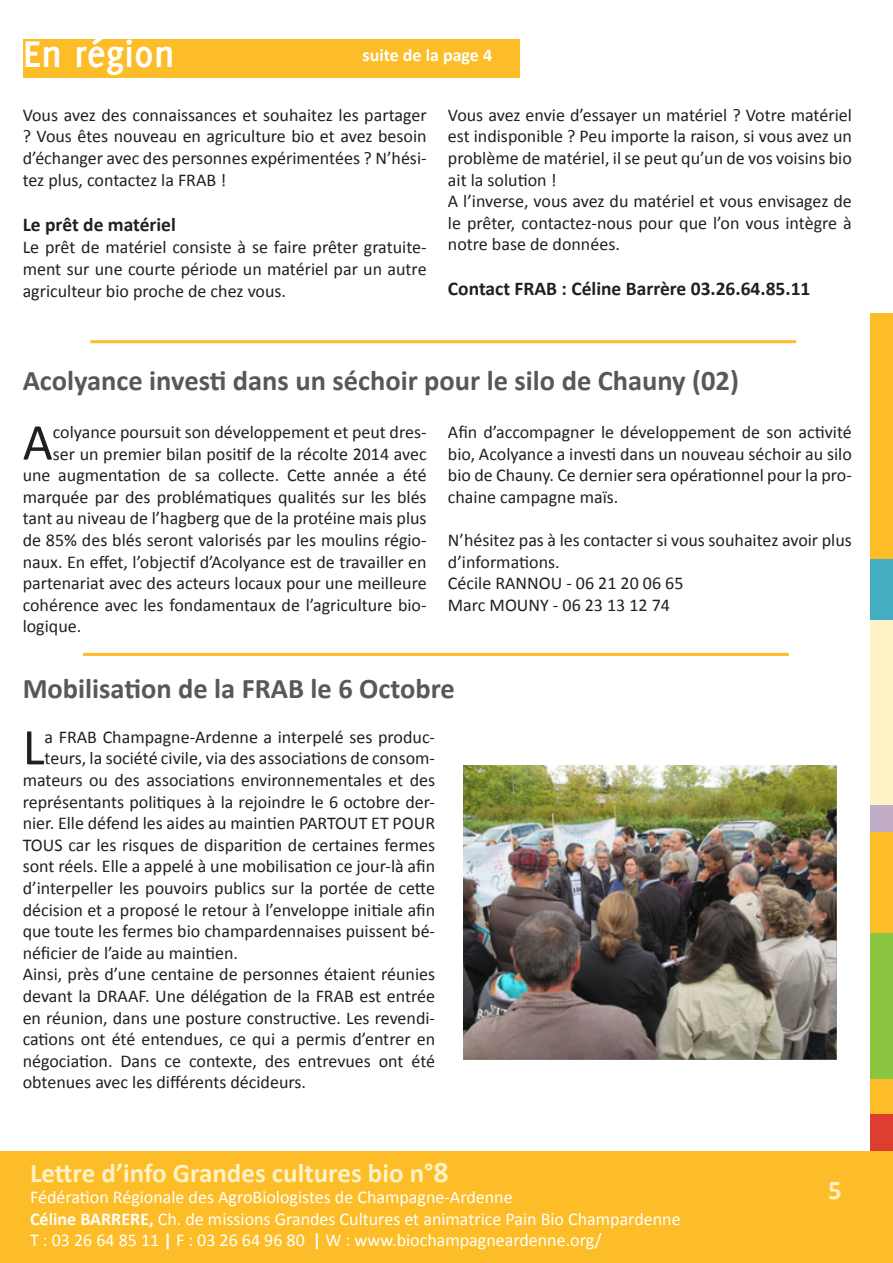
<style>
.page{position:relative;width:893px;height:1263px;background:#fff}
.page>*{position:absolute;margin:0;border:0;box-sizing:border-box;transform-origin:0 0}
.t1{font:52.05px "Calibri";color:#231f20}
.t2{font:700 40.5px "Delicious";color:#fff}
.t3{font:700 28.5px "Calibri";color:#57585a}
.t4{font:700 27px "Calibri";color:#fef2c7}
.t5{font:700 19.5px "Calibri";color:#231f20}
.t6{font:18px/21.6px "Calibri";color:#231f20;text-align:justify}
.t7{font:18px/21.6px "Calibri";color:#fff}
.t8{font:700 18px "Calibri";color:#fff}
.s1{font-size:30px}
.s2{font-weight:700}
</style>
<div class="page">
<div style="left:870px;top:313px;width:23px;height:811px;background:#fdbd28"></div>
<div style="left:870px;top:559px;width:23px;height:453px;background:#44adc2"></div>
<div style="left:870px;top:621px;width:23px;height:453px;background:#fef2c7"></div>
<div style="left:870px;top:805px;width:23px;height:205px;background:#c2adc7"></div>
<div style="left:870px;top:852px;width:23px;height:226px;background:#89c53f"></div>
<div style="left:870px;top:832px;width:23px;height:100px;background:#fdbd28"></div>
<div style="left:870px;top:1114px;width:23px;height:39px;background:#dd3e30"></div>
<div style="left:0;top:1151px;width:893px;height:112px;background:#fdbd28"></div>
<div style="left:23px;top:39px;width:496px;height:38px;background:#fdbd28"></div>
<hr style="left:90px;top:340px;width:706px;height:3px;background:#fdbd28">
<hr style="left:83px;top:653px;width:706px;height:3px;background:#fdbd28">
<img style="left:464px;top:765px;width:373px;height:295px">
<p class="t2" style="left:23px;top:31px;width:154px">En région</p>
<p class="t8" style="left:362px;top:44px;width:131px">suite de la page 4</p>
<p class="t6" style="left:23px;top:104px;width:405px">Vous avez des connaissances et souhaitez les partager ? Vous êtes nouveau en agriculture bio et avez besoin d’échanger avec des personnes expérimentées ? N’hési&shy;tez plus, contactez la FRAB !</p>
<p class="t5" style="left:23px;top:213px;width:155px">Le prêt de matériel</p>
<p class="t6" style="left:23px;top:236px;width:405px;line-height:22px">Le prêt de matériel consiste à se faire prêter gratuite&shy;ment sur une courte période un matériel par un autre agriculteur bio proche de chez vous.</p>
<p class="t6" style="left:448px;top:104px;width:405px">Vous avez envie d’essayer un matériel ? Votre matériel est indisponible ? Peu importe la raison, si vous avez un problème de matériel, il se peut qu’un de vos voisins bio ait la solution !</p>
<p class="t6" style="left:448px;top:190px;width:405px">A l’inverse, vous avez du matériel et vous envisagez de le prêter, contactez-nous pour que l’on vous intègre à notre base de données.</p>
<p class="t5" style="left:448px;top:276px;width:364px">Contact FRAB : Céline Barrère 03.26.64.85.11</p>
<p class="t3" style="left:23px;top:362px;width:718px">Acolyance investi dans un séchoir pour le silo de Chauny (02)</p>
<p class="t1" style="left:23px;top:409px;width:32px">A</p>
<p class="t6" style="left:53px;top:421px;width:375px">colyance poursuit son développement et peut dres-</p>
<p class="t6" style="left:448px;top:421px;width:405px">Afin d’accompagner le développement de son activité bio, Acolyance a investi dans un nouveau séchoir au silo bio de Chauny. Ce dernier sera opérationnel pour la pro&shy;chaine campagne maïs.</p>
<p class="t6" style="left:448px;top:529px;width:405px">N’hésitez pas à les contacter si vous souhaitez avoir plus d’informations.</p>
<p class="t6" style="left:448px;top:572px;width:237px">Cécile RANNOU - 06 21 20 06 65<br>Marc MOUNY - 06 23 13 12 74</p>
<p class="t6" style="left:53px;top:443px;width:375px">ser un premier bilan positif de la récolte 2014 avec</p>
<p class="t6" style="left:23px;top:464px;width:405px">une augmentation de sa collecte. Cette année a été</p>
<p class="t6" style="left:23px;top:486px;width:405px">marquée par des problématiques qualités sur les blés</p>
<p class="t6" style="left:23px;top:508px;width:405px">tant au niveau de l’hagberg que de la protéine mais plus</p>
<p class="t6" style="left:23px;top:529px;width:405px">de 85% des blés seront valorisés par les moulins régio-</p>
<p class="t6" style="left:23px;top:551px;width:405px">naux. En effet, l’objectif d’Acolyance est de travailler en</p>
<p class="t6" style="left:23px;top:572px;width:405px">partenariat avec des acteurs locaux pour une meilleure</p>
<p class="t6" style="left:23px;top:594px;width:405px">cohérence avec les fondamentaux de l’agriculture bio-</p>
<p class="t6" style="left:23px;top:616px;width:60px">logique.</p>
<p class="t3" style="left:23px;top:670px;width:434px">Mobilisation de la FRAB le 6 Octobre</p>
<p class="t1" style="left:23px;top:714px;width:23px">L</p>
<p class="t6" style="left:45px;top:726px;width:392px">a FRAB Champagne-Ardenne a interpelé ses produc-</p>
<p class="t6" style="left:45px;top:748px;width:392px">teurs, la société civile, via des associations de consom-</p>
<p class="t6" style="left:23px;top:769px;width:414px">mateurs ou des associations environnementales et des</p>
<p class="t6" style="left:23px;top:791px;width:414px">représentants politiques à la rejoindre le 6 octobre der-</p>
<p class="t6" style="left:23px;top:812px;width:414px">nier. Elle défend les aides au maintien PARTOUT ET POUR</p>
<p class="t6" style="left:23px;top:834px;width:414px">TOUS car les risques de disparition de certaines fermes</p>
<p class="t6" style="left:23px;top:856px;width:414px">sont réels. Elle a appelé à une mobilisation ce jour-là afin</p>
<p class="t6" style="left:23px;top:877px;width:414px">d’interpeller les pouvoirs publics sur la portée de cette</p>
<p class="t6" style="left:23px;top:899px;width:414px">décision et a proposé le retour à l’enveloppe initiale afin</p>
<p class="t6" style="left:23px;top:920px;width:414px">que toute les fermes bio champardennaises puissent bé-</p>
<p class="t6" style="left:23px;top:942px;width:217px">néficier de l’aide au maintien.</p>
<p class="t6" style="left:23px;top:964px;width:414px">Ainsi, près d’une centaine de personnes étaient réunies devant la DRAAF. Une délégation de la FRAB est entrée en réunion, dans une posture constructive. Les revendi&shy;cations ont été entendues, ce qui a permis d’entrer en négociation. Dans ce contexte, des entrevues ont été obtenues avec les différents décideurs.</p>
<h3 class="t4" style="left:30px;top:1155px;width:420px">Lettre d’info Grandes cultures bio n°<span class="s1">8</span></h3>
<p class="t7" style="left:30px;top:1186px;width:652px">Fédération Régionale des AgroBiologistes de Champagne-Ardenne<br><span class="s2">Céline BARRERE,</span> Ch. de missions Grandes Cultures et animatrice Pain Bio Champardenne<br>T : 03 26 64 85 11 <span class="s2">|</span> F : 03 26 64 96 80 <span class="s2">|</span> W : www.biochampagneardenne.org/</p>
<h3 class="t4" style="left:828px;top:1172px;width:15px">5</h3>
</div>
